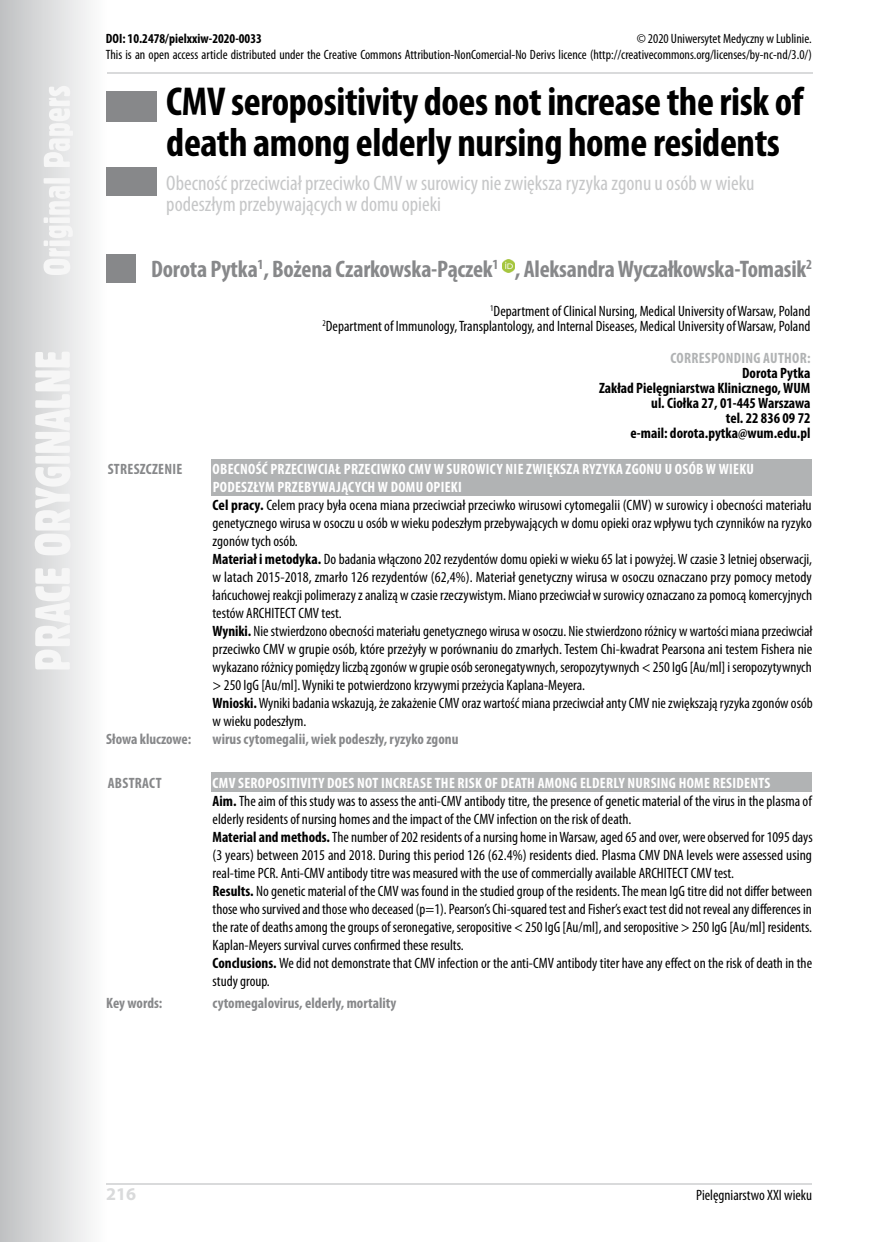
<style>
.page{position:relative;width:876px;height:1242px;background:#fff}
.page>*{position:absolute;margin:0;border:0;box-sizing:border-box;transform-origin:0 0}
.t1{font:700 condensed 40.5px/40.5px "Myriad Pro";letter-spacing:-.01em;color:#000}
.t2{font:700 condensed 24px "Myriad Pro";letter-spacing:-.01em;color:#87888a}
.t3{font:condensed 21px/21px "Myriad Pro";color:#c6c7c8}
.t4{font:700 18px "Myriad Pro";color:#d9dadb}
.t5{font:condensed 15px/18px "Myriad Pro";color:#000}
.t6{font:700 condensed 15px/15px "Myriad Pro";color:#000;text-align:right}
.t7{font:700 condensed 15px "Myriad Pro";color:#87888a}
.t8{font:700 condensed 15px "Myriad Pro";letter-spacing:.02em;color:#b1b3b4}
.t9{font:700 condensed 15px "Myriad Pro";letter-spacing:.02em;color:#87888a}
.t10{font:condensed 13.5px/16.2px "Myriad Pro";color:#000;text-align:right}
.t11{font:700 condensed 13.5px "Myriad Pro";color:#000}
.s1{font-weight:700;color:#fff}
.s2{font-weight:700}
</style>
<div class="page">
<div style="left:0;top:0;width:107px;height:1242px;background:linear-gradient(to right,#c0c1c3,#feffff)"></div>
<hr style="left:106px;top:0;width:2px;height:1242px;background:#fefefe">
<svg style="left:35px;top:86px;width:38px;height:583px"></svg>
<hr style="left:106px;top:1183px;width:706px;height:2px;background:#d9dadb">
<hr style="left:107px;top:72px;width:705px;height:2px;background:#d9dadb">
<div style="left:106px;top:91px;width:51px;height:30px;background:#87888a"></div>
<div style="left:106px;top:167px;width:51px;height:29px;background:#87888a"></div>
<div style="left:106px;top:254px;width:30px;height:29px;background:#87888a"></div>
<div style="left:211px;top:460px;width:601px;height:18px;background:#b1b3b4"></div>
<div style="left:211px;top:477px;width:601px;height:18px;background:#b1b3b4"></div>
<div style="left:211px;top:773px;width:601px;height:18px;background:#b1b3b4"></div>
<div style="left:211px;top:772px;width:601px;height:18px;background:#b1b3b4"></div>
<svg style="left:502px;top:260px;width:13px;height:12px"></svg>
<p class="t10" style="left:106px;top:30px;width:707px">© 2020 Uniwersytet Medyczny w Lublinie.<br>This is an open access article distributed under the Creative Commons Attribution-NonComercial-No Derivs licence (http://creativecommons.org/licenses/by-nc-nd/3.0/)</p>
<p class="t11" style="left:106px;top:30px;width:157px">DOI: 10.2478/pielxxiw-2020-0033</p>
<h1 class="t1" style="left:166px;top:81px;width:639px">CMV seropositivity does not increase the risk of death among elderly nursing home residents</h1>
<h3 class="t3" style="left:166px;top:172px;width:590px">Obecność przeciwciał przeciwko CMV w surowicy nie zwiększa ryzyka zgonu u osób w wieku podeszłym przebywających w domu opieki</h3>
<h2 class="t2" style="left:151px;top:254px;width:662px">Dorota Pytka<sup>1</sup>, Bożena Czarkowska-Pączek<sup>1</sup> , Aleksandra Wyczałkowska-Tomasik<sup>2</sup></h2>
<p class="t5" style="left:322px;top:303px;width:490px;line-height:15px;text-align:right"><sup>1</sup>Department of Clinical Nursing, Medical University of Warsaw, Poland<br><sup>2</sup>Department of Immunology, Transplantology, and Internal Diseases, Medical University of Warsaw, Poland</p>
<p class="t8" style="left:670px;top:349px;width:142px">CORRESPONDING AUTHOR:</p>
<p class="t6" style="left:599px;top:365px;width:213px">Dorota Pytka<br>Zakład Pielęgniarstwa Klinicznego, WUM ul. Ciołka 27, 01-445 Warszawa<br>tel. 22 836 09 72<br>e-mail: dorota.pytka@wum.edu.pl</p>
<p class="t9" style="left:108px;top:460px;width:76px">STRESZCZENIE</p>
<p class="t5" style="left:213px;top:460px;width:602px"><span class="s1">OBECNOŚĆ PRZECIWCIAŁ PRZECIWKO CMV W SUROWICY NIE ZWIĘKSZA RYZYKA ZGONU U OSÓB W WIEKU PODESZŁYM PRZEBYWAJĄCYCH W DOMU OPIEKI<br></span><span class="s2">Cel pracy.</span> Celem pracy była ocena miana przeciwciał przeciwko wirusowi cytomegalii (CMV) w surowicy i obecności materiału genetycznego wirusa w osoczu u osób w wieku podeszłym przebywających w domu opieki oraz wpływu tych czynników na ryzyko zgonów tych osób.<br><span class="s2">Materiał i metodyka.</span> Do badania włączono 202 rezydentów domu opieki w wieku 65 lat i powyżej. W czasie 3 letniej obserwacji, w latach 2015-2018, zmarło 126 rezydentów (62,4%). Materiał genetyczny wirusa w osoczu oznaczano przy pomocy metody łańcuchowej reakcji polimerazy z analizą w czasie rzeczywistym. Miano przeciwciał w surowicy oznaczano za pomocą komercyjnych testów ARCHITECT CMV test.<br><span class="s2">Wyniki.</span> Nie stwierdzono obecności materiału genetycznego wirusa w osoczu. Nie stwierdzono różnicy w wartości miana przeciwciał przeciwko CMV w grupie osób, które przeżyły w porównaniu do zmarłych. Testem Chi-kwadrat Pearsona ani testem Fishera nie wykazano różnicy pomiędzy liczbą zgonów w grupie osób seronegatywnych, seropozytywnych &lt; 250 IgG [Au/ml] i seropozytywnych &gt; 250 IgG [Au/ml]. Wyniki te potwierdzono krzywymi przeżycia Kaplana-Meyera.<br><span class="s2">Wnioski.</span> Wyniki badania wskazują, że zakażenie CMV oraz wartość miana przeciwciał anty CMV nie zwiększają ryzyka zgonów osób w wieku podeszłym.</p>
<p class="t7" style="left:106px;top:730px;width:87px">Słowa kluczowe:</p>
<p class="t7" style="left:213px;top:730px;width:247px">wirus cytomegalii, wiek podeszły, ryzyko zgonu</p>
<p class="t9" style="left:108px;top:773px;width:55px">ABSTRACT</p>
<p class="t5" style="left:213px;top:773px;width:602px"><span class="s1">CMV SEROPOSITIVITY DOES NOT INCREASE THE RISK OF DEATH AMONG ELDERLY NURSING HOME RESIDENTS<br></span><span class="s2">Aim.</span> The aim of this study was to assess the anti-CMV antibody titre, the presence of genetic material of the virus in the plasma of elderly residents of nursing homes and the impact of the CMV infection on the risk of death.<br><span class="s2">Material and methods.</span> The number of 202 residents of a nursing home in Warsaw, aged 65 and over, were observed for 1095 days (3 years) between 2015 and 2018. During this period 126 (62.4%) residents died. Plasma CMV DNA levels were assessed using real-time PCR. Anti-CMV antibody titre was measured with the use of commercially available ARCHITECT CMV test.<br><span class="s2">Results.</span> No genetic material of the CMV was found in the studied group of the residents. The mean IgG titre did not differ between those who survived and those who deceased (p=1). Pearson’s Chi-squared test and Fisher’s exact test did not reveal any differences in the rate of deaths among the groups of seronegative, seropositive &lt; 250 IgG [Au/ml], and seropositive &gt; 250 IgG [Au/ml] residents.<br>Kaplan-Meyers survival curves confirmed these results.<br><span class="s2">Conclusions.</span> We did not demonstrate that CMV infection or the anti-CMV antibody titer have any effect on the risk of death in the study group.</p>
<p class="t7" style="left:106px;top:993px;width:58px">Key words:</p>
<p class="t7" style="left:213px;top:993px;width:185px">cytomegalovirus, elderly, mortality</p>
<p class="t4" style="left:106px;top:1182px;width:31px">216</p>
<p class="t5" style="left:696px;top:1186px;width:118px">Pielęgniarstwo XXI wieku</p>
</div>
